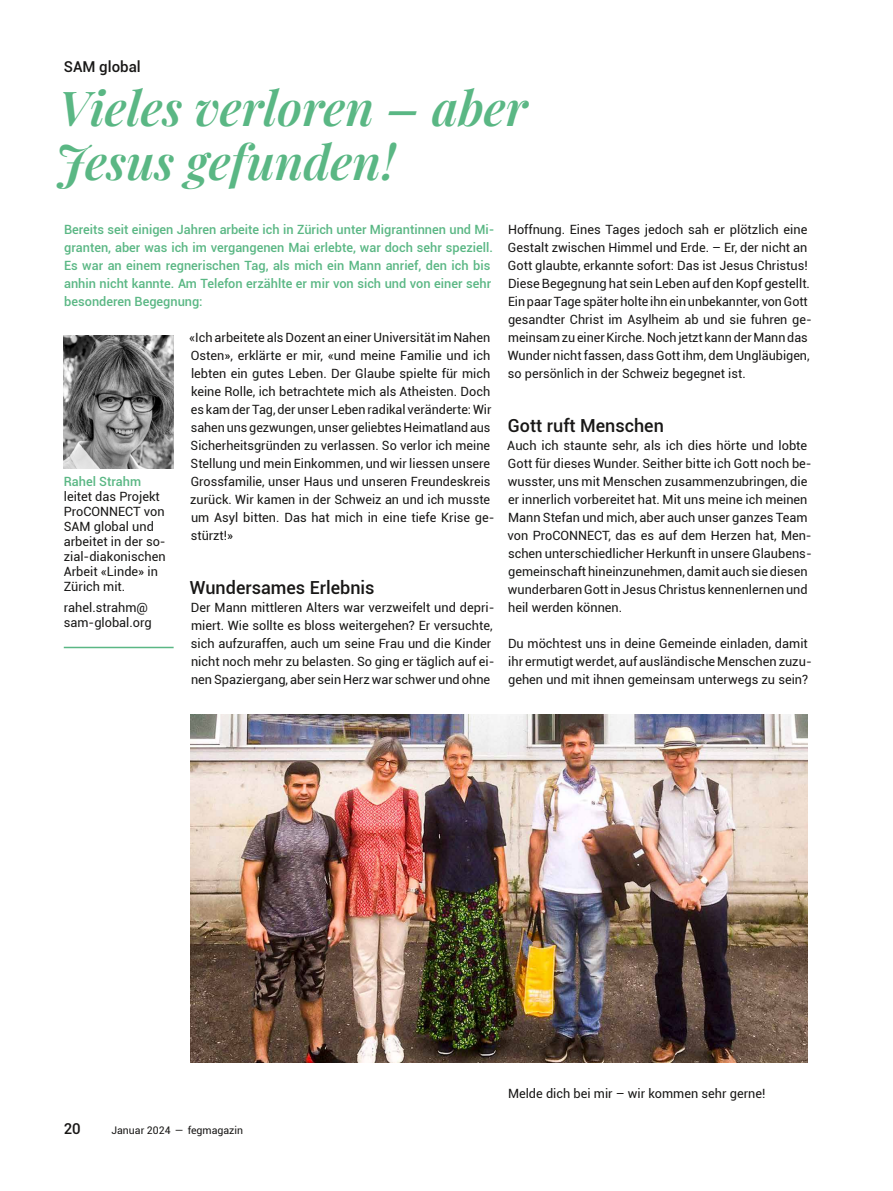
<style>
.page{position:relative;width:893px;height:1191px;background:#fff}
.page>*{position:absolute;margin:0;border:0;box-sizing:border-box;transform-origin:0 0}
.t1{font:italic 600 48px/54px "Playfair Display";color:#5ab784}
.t2{font:500 18px "Roboto";color:#181716}
.t3{font:500 15px "Roboto";color:#181716}
.t4{font:12.75px/18px "Roboto";color:#181716}
.t5{font:500 12.75px/18px "Roboto";color:#5ab784}
.t6{font:10.5px "Roboto";color:#181716}
</style>
<div class="page">
<img style="left:64px;top:335px;width:110px;height:133px">
<hr style="left:64px;top:647px;width:110px;height:1px;background:#5ab784">
<img style="left:191px;top:714px;width:617px;height:348px">
<p class="t3" style="left:64px;top:56px;width:78px">SAM global</p>
<h1 class="t1" style="left:55px;top:77px;width:474px">Vieles verloren – aber<br>Jesus gefunden!</h1>
<p class="t5" style="left:64px;top:220px;width:430px">Bereits seit einigen Jahren arbeite ich in Zürich unter Migrantinnen und Mi&shy;granten, aber was ich im vergangenen Mai erlebte, war doch sehr speziell.<br>Es war an einem regnerischen Tag, als mich ein Mann anrief, den ich bis anhin nicht kannte. Am Telefon erzählte er mir von sich und von einer sehr besonderen Begegnung:</p>
<p class="t4" style="left:189px;top:328px;width:307px">«Ich arbeitete als Dozent an einer Universität im Nahen Osten», erklärte er mir, «und meine Familie und ich lebten ein gutes Leben. Der Glaube spielte für mich keine Rolle, ich betrachtete mich als Atheisten. Doch es kam der Tag, der unser Leben radikal veränderte: Wir sahen uns gezwungen, unser geliebtes Heimatland aus Sicherheitsgründen zu verlassen. So verlor ich meine Stellung und mein Einkommen, und wir liessen unsere Grossfamilie, unser Haus und unseren Freundeskreis zurück. Wir kamen in der Schweiz an und ich musste um Asyl bitten. Das hat mich in eine tiefe Krise ge&shy;stürzt!»</p>
<p class="t5" style="left:64px;top:472px;width:79px">Rahel Strahm</p>
<p class="t4" style="left:64px;top:489px;width:103px;line-height:15px">leitet das Projekt<br>ProCONNECT von<br>SAM global und arbeitet in der so&shy;zial-diakonischen<br>Arbeit «Linde» in<br>Zürich mit.</p>
<p class="t4" style="left:64px;top:599px;width:89px;line-height:15px">rahel.strahm@ sam-global.org</p>
<h2 class="t2" style="left:190px;top:575px;width:186px">Wundersames Erlebnis</h2>
<p class="t4" style="left:191px;top:598px;width:305px">Der Mann mittleren Alters war verzweifelt und depri&shy;miert. Wie sollte es bloss weitergehen? Er versuchte, sich aufzuraffen, auch um seine Frau und die Kinder nicht noch mehr zu belasten. So ging er täglich auf ei&shy;nen Spaziergang, aber sein Herz war schwer und ohne</p>
<p class="t4" style="left:508px;top:220px;width:305px">Hoffnung. Eines Tages jedoch sah er plötzlich eine Gestalt zwischen Himmel und Erde. – Er, der nicht an Gott glaubte, erkannte sofort: Das ist Jesus Christus!<br>Diese Begegnung hat sein Leben auf den Kopf gestellt.<br>Ein paar Tage später holte ihn ein unbekannter, von Gott gesandter Christ im Asylheim ab und sie fuhren ge&shy;meinsam zu einer Kirche. Noch jetzt kann der Mann das Wunder nicht fassen, dass Gott ihm, dem Ungläubigen, so persönlich in der Schweiz begegnet ist.</p>
<h2 class="t2" style="left:508px;top:413px;width:158px">Gott ruft Menschen</h2>
<p class="t4" style="left:507px;top:436px;width:306px">Auch ich staunte sehr, als ich dies hörte und lobte Gott für dieses Wunder. Seither bitte ich Gott noch be&shy;wusster, uns mit Menschen zusammenzubringen, die er innerlich vorbereitet hat. Mit uns meine ich meinen Mann Stefan und mich, aber auch unser ganzes Team von ProCONNECT, das es auf dem Herzen hat, Men&shy;schen unterschiedlicher Herkunft in unsere Glaubens&shy;gemeinschaft hineinzunehmen, damit auch sie diesen wunderbaren Gott in Jesus Christus kennenlernen und heil werden können.</p>
<p class="t4" style="left:508px;top:634px;width:305px">Du möchtest uns in deine Gemeinde einladen, damit ihr ermutigt werdet, auf ausländische Menschen zuzu&shy;gehen und mit ihnen gemeinsam unterwegs zu sein?</p>
<p class="t3" style="left:64px;top:1118px;width:19px">20</p>
<p class="t6" style="left:111px;top:1123px;width:133px">Januar 2024 — fegmagazin</p>
<p class="t4" style="left:508px;top:1084px;width:259px">Melde dich bei mir – wir kommen sehr gerne!</p>
</div>
